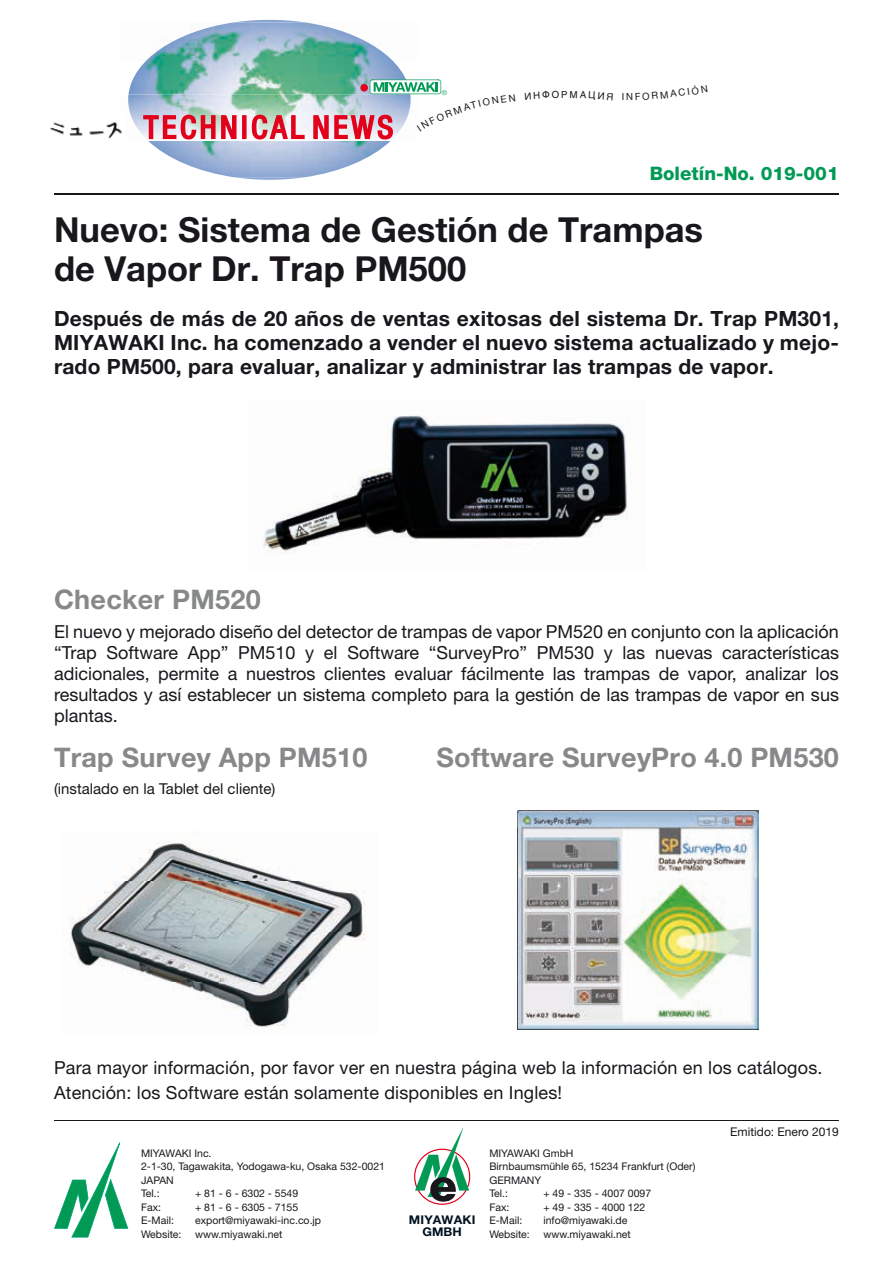
<style>
.page{position:relative;width:893px;height:1263px;background:#fff}
.page>*{position:absolute;margin:0;border:0;box-sizing:border-box;transform-origin:0 0}
.t1{font:700 34.5px/39.5px "Helvetica Neue";color:#1a171c}
.t2{font:condensed 31.05px "Helvetica Neue";letter-spacing:.12em;color:#e2001a}
.t3{font:700 27px "Helvetica Neue";letter-spacing:.01em;color:#87888a}
.t4{font:700 21px/24px "Helvetica Neue";letter-spacing:.01em;color:#1a171c;text-align:justify}
.t5{font:800 18.6px "Helvetica Neue";color:#009a55}
.t6{font:18px/21px "Helvetica Neue";letter-spacing:.01em;color:#1a171c;text-align:justify}
.t7{font:15px "Helvetica Neue";color:#1a171c}
.t8{font:12px "Helvetica Neue";color:#1a171c}
.t9{font:700 12px/12.3px "Helvetica Neue";letter-spacing:.01em;color:#00121e;text-align:center;scale:1.05 1}
.t10{font:10.5px/13.5px "Helvetica Neue";color:#1a171c}
.t11{font:9.75px "Russ Helv";color:#1a171c}
.t12{font:9.75px "Helvetica Neue";color:#1a171c}
</style>
<div class="page">
<hr style="left:54px;top:1120px;width:785px;height:1px;background:#1a171c">
<hr style="left:54px;top:193px;width:785px;height:1px;background:#1a171c">
<svg style="left:246px;top:20px;width:23px;height:1px"></svg>
<img style="left:128px;top:22px;width:283px;height:73px">
<img style="left:148px;top:141px;width:242px;height:36px">
<img style="left:128px;top:95px;width:263px;height:46px">
<svg style="left:143px;top:115px;width:93px;height:24px;background:#de8b97"></svg>
<svg style="left:242px;top:115px;width:63px;height:24px"></svg>
<img style="left:50px;top:122px;width:72px;height:17px">
<svg style="left:414px;top:1128px;width:56px;height:77px"></svg>
<svg style="left:54px;top:1142px;width:74px;height:95px"></svg>
<img style="left:263px;top:415px;width:368px;height:140px">
<img style="left:70px;top:841px;width:296px;height:186px">
<img style="left:517px;top:810px;width:241px;height:219px">
<img style="left:313px;top:80px;width:134px;height:59px">
<h2 class="t2" style="left:144px;top:109px;width:251px">TECHNICAL NEWS</h2>
<p class="t11" style="left:561px;top:89px;width:8px">R</p>
<p class="t12" style="left:622px;top:90px;width:4px">I</p>
<p class="t5" style="left:650px;top:162px;width:190px">Boletín-No. 019-001</p>
<h1 class="t1" style="left:54px;top:209px;width:651px">Nuevo: Sistema de Gestión de Trampas de Vapor Dr. Trap PM500</h1>
<p class="t4" style="left:54px;top:306px;width:787px">Después de más de 20 años de ventas exitosas del sistema Dr. Trap PM301, MIYAWAKI Inc. ha comenzado a vender el nuevo sistema actualizado y mejo&shy;rado PM500, para evaluar, analizar y administrar las trampas de vapor.</p>
<h3 class="t3" style="left:54px;top:582px;width:208px">Checker PM520</h3>
<p class="t6" style="left:54px;top:621px;width:786px">El nuevo y mejorado diseño del detector de trampas de vapor PM520 en conjunto con la aplicación “Trap Software App” PM510 y el Software “SurveyPro” PM530 y las nuevas características adicionales, permite a nuestros clientes evaluar fácilmente las trampas de vapor, analizar los resultados y así establecer un sistema completo para la gestión de las trampas de vapor en sus plantas.</p>
<h3 class="t3" style="left:54px;top:741px;width:315px">Trap Survey App PM510</h3>
<p class="t7" style="left:54px;top:780px;width:223px">(instalado en la Tablet del cliente)</p>
<h3 class="t3" style="left:436px;top:741px;width:404px">Software SurveyPro 4.0 PM530</h3>
<p class="t6" style="left:54px;top:1055px;width:770px;line-height:24.5px">Para mayor información, por favor ver en nuestra página web la información en los catálogos.<br>Atención: los Software están solamente disponibles en Ingles!</p>
<p class="t8" style="left:730px;top:1125px;width:110px">Emitido: Enero 2019</p>
<p class="t10" style="left:141px;top:1146px;width:245px">MIYAWAKI Inc.<br>2-1-30, Tagawakita, Yodogawa-ku, Osaka 532-0021<br>JAPAN<br>Tel.:</p>
<p class="t10" style="left:195px;top:1186px;width:105px">+ 81 - 6 - 6302 - 5549</p>
<p class="t10" style="left:489px;top:1146px;width:207px">MIYAWAKI GmbH<br>Birnbaumsmühle 65, 15234 Frankfurt (Oder)<br>GERMANY<br>Tel.:</p>
<p class="t10" style="left:543px;top:1186px;width:109px">+ 49 - 335 - 4007 0097</p>
<p class="t10" style="left:141px;top:1200px;width:22px">Fax:</p>
<p class="t10" style="left:195px;top:1200px;width:105px">+ 81 - 6 - 6305 - 7155</p>
<p class="t10" style="left:141px;top:1213px;width:34px">E-Mail:</p>
<p class="t10" style="left:195px;top:1213px;width:128px">export@miyawaki-inc.co.jp</p>
<p class="t10" style="left:141px;top:1227px;width:42px">Website:</p>
<p class="t10" style="left:195px;top:1227px;width:89px">www.miyawaki.net</p>
<p class="t9" style="left:409px;top:1213px;width:65px">MIYAWAKI<br>GMBH</p>
<p class="t10" style="left:489px;top:1200px;width:22px">Fax:</p>
<p class="t10" style="left:543px;top:1200px;width:104px">+ 49 - 335 - 4000 122</p>
<p class="t10" style="left:489px;top:1213px;width:34px">E-Mail:</p>
<p class="t10" style="left:543px;top:1213px;width:86px">info@miyawaki.de</p>
<p class="t10" style="left:489px;top:1227px;width:42px">Website:</p>
<p class="t10" style="left:543px;top:1227px;width:89px">www.miyawaki.net</p>
</div>
